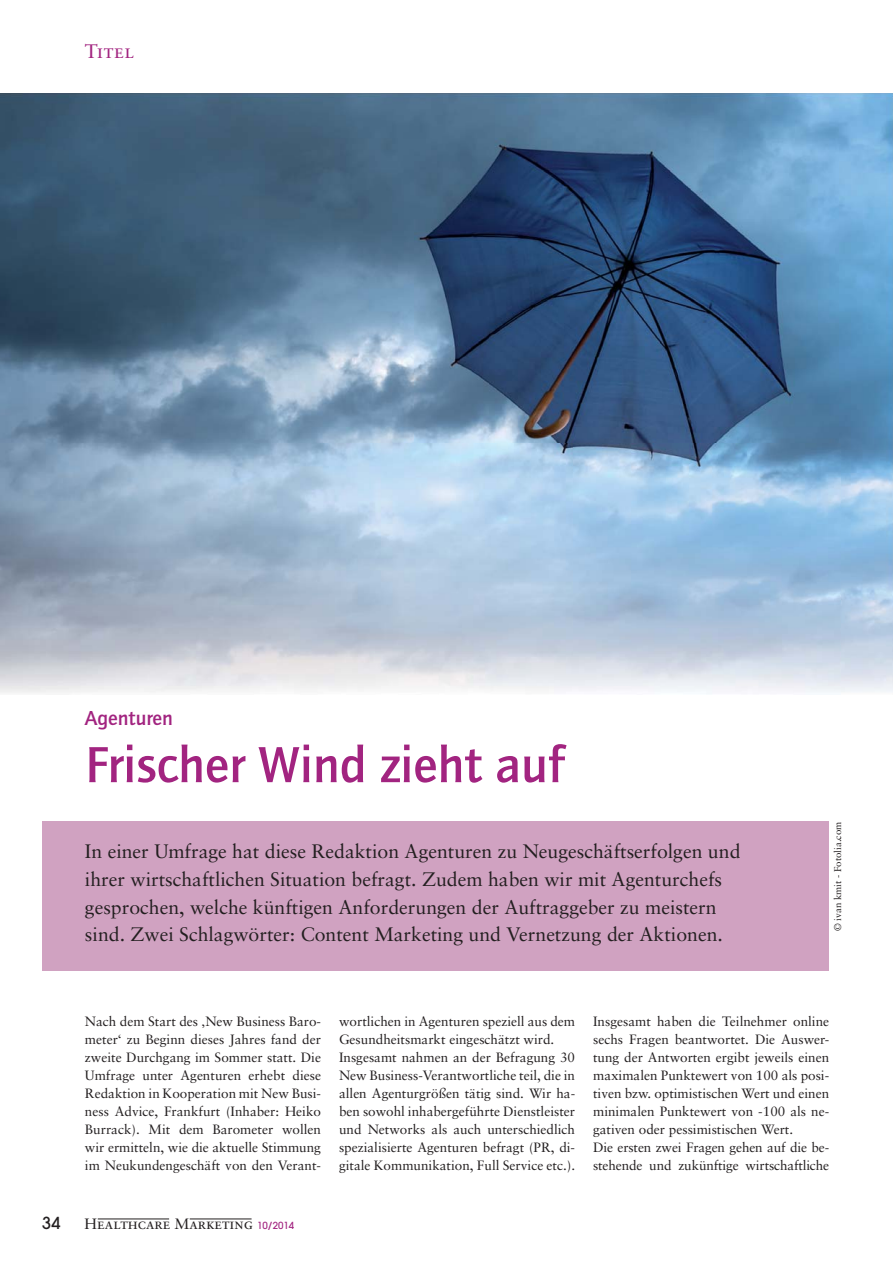
<style>
.page{position:relative;width:893px;height:1263px;background:#fff}
.page>*{position:absolute;margin:0;border:0;box-sizing:border-box;transform-origin:0 0}
.t1{font:500 52.5px "Quay Sans ITC Std";color:#a22480}
.t2{font:500 21px "Quay Sans ITC Std";color:#a22480}
.t3{font:19.5px/27.8px "Sabon";color:#231f20}
.t4{font:19.5px "Sabon Roman SC";letter-spacing:.025em;color:#a22480}
.t5{font:500 16.5px "Avant Garde";color:#231f20}
.t6{font:15px "Sabon Roman SC";color:#231f20}
.t7{font:13.5px/18px "Sabon";color:#231f20}
.t8{font:9.75px "Sabon";color:#231f20}
.s1{font-family:"Avant Garde";font-weight:500;font-size:9.75px;color:#a22480}
</style>
<div class="page">
<hr style="left:98px;top:1219px;width:71px;height:1px;background:#231f20">
<hr style="left:190px;top:1219px;width:62px;height:1px;background:#231f20">
<div style="left:42px;top:822px;width:787px;height:149px;background:#d0a2c1"></div>
<img style="left:0;top:94px;width:893px;height:600px">
<h3 class="t4" style="left:85px;top:43px;width:50px">Titel</h3>
<h2 class="t2" style="left:85px;top:710px;width:89px">Agenturen</h2>
<h1 class="t1" style="left:85px;top:745px;width:480px">Frischer Wind zieht auf</h1>
<p class="t3" style="left:85px;top:839px;width:657px">In einer Umfrage hat diese Redaktion Agenturen zu Neugeschäftserfolgen und ihrer wirtschaftlichen Situation befragt. Zudem haben wir mit Agenturchefs gesprochen, welche künftigen Anforderungen der Auftraggeber zu meistern sind. Zwei Schlagwörter: Content Marketing und Vernetzung der Aktionen.</p>
<p class="t8" style="left:834px;top:931px;width:111px;rotate:-90deg">© ivan kmit - Fotolia.com</p>
<p class="t7" style="left:85px;top:1014px;width:238px;text-align:justify">Nach dem Start des ‚New Business Baro&shy;meter‘ zu Beginn dieses Jahres fand der zweite Durchgang im Sommer statt. Die Umfrage unter Agenturen erhebt diese Redaktion in Kooperation mit New Busi&shy;ness Advice, Frankfurt (Inhaber: Heiko Burrack). Mit dem Barometer wollen wir ermitteln, wie die aktuelle Stimmung im Neukundengeschäft von den Verant-</p>
<p class="t7" style="left:339px;top:1013px;width:238px">wortlichen in Agenturen speziell aus dem Gesundheitsmarkt eingeschätzt wird.<br>Insgesamt nahmen an der Befragung 30<br>New Business-Verantwortliche teil, die in allen Agenturgrößen tätig sind. Wir ha&shy;ben sowohl inhabergeführte Dienstleister und Networks als auch unterschiedlich spezialisierte Agenturen befragt (PR, di&shy;gitale Kommunikation, Full Service etc.).</p>
<p class="t7" style="left:593px;top:1013px;width:238px">Insgesamt haben die Teilnehmer online sechs Fragen beantwortet. Die Auswer&shy;tung der Antworten ergibt jeweils einen maximalen Punktewert von 100 als posi&shy;tiven bzw. optimistischen Wert und einen minimalen Punktewert von -100 als ne&shy;gativen oder pessimistischen Wert.<br>Die ersten zwei Fragen gehen auf die be&shy;stehende und zukünftige wirtschaftliche</p>
<p class="t5" style="left:42px;top:1217px;width:20px">34</p>
<p class="t6" style="left:85px;top:1218px;width:211px">Healthcare Marketing <span class="s1">10/2014</span></p>
</div>
